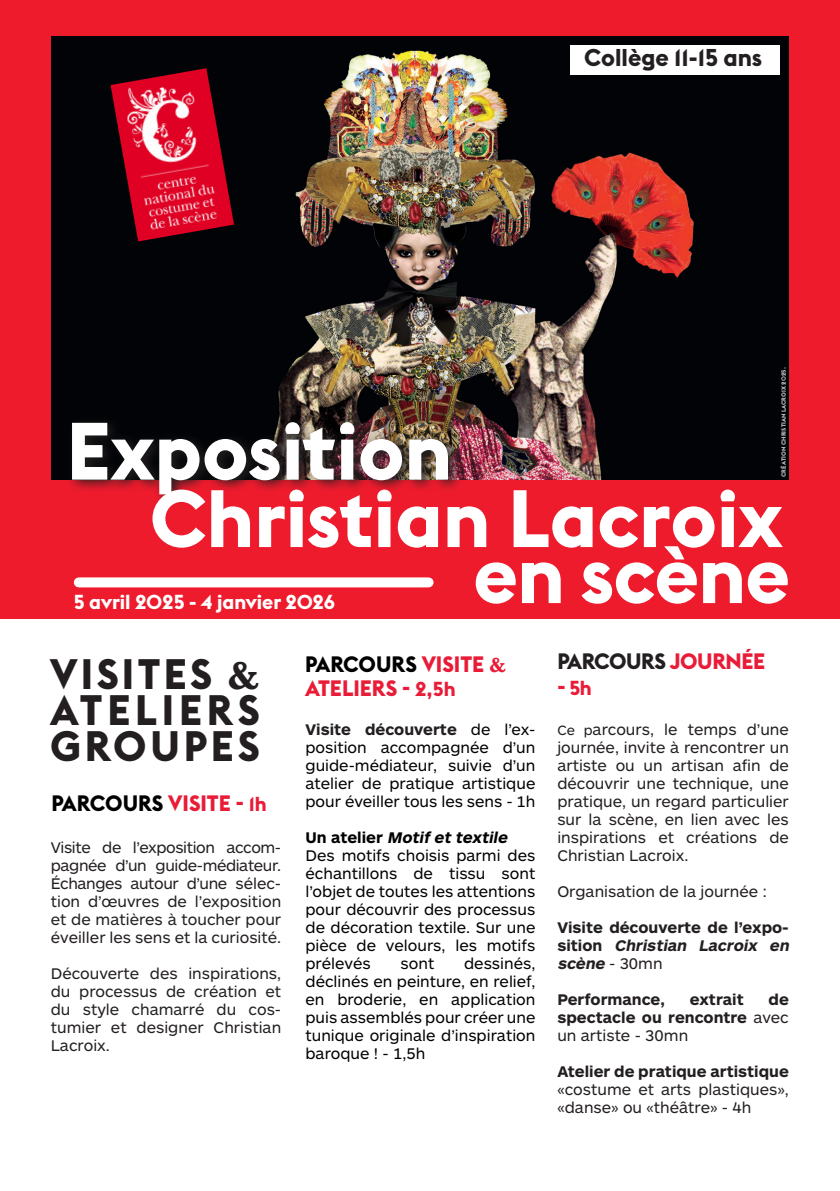
<style>
.page{position:relative;width:840px;height:1191px;background:#fff}
.page>*{position:absolute;margin:0;border:0;box-sizing:border-box;transform-origin:0 0}
.t1{font:700 80px "Euclid BP";color:#fff}
.t2{font:700 42px "Euclid BP";letter-spacing:.09em;color:#231f20}
.t3{font:700 42px "Euclid BP";letter-spacing:.115em;color:#231f20}
.t4{font:700 24px "Euclid BP";color:#231f20}
.t5{font:700 22px/24px "Euclid BP";color:#e91c38}
.t6{font:700 22px "Euclid BP";color:#000}
.t7{font:700 22px "Euclid BP";letter-spacing:-.02em;color:#231f20}
.t8{font:700 20px "Euclid BP";color:#fff}
.t9{font:700 20px "Euclid BP";color:#e91c38}
.t10{font:16px/18px "ARS Maquette Pro";color:#231f20;text-align:justify}
.t11{font:16px/18px "ARS Maquette Pro";color:#000;text-align:justify}
.t12{font:700 16px/18px "ARS Maquette Pro";color:#231f20}
.t13{font:italic 700 16px "ARS Maquette Pro";color:#000}
.t14{font:700 6px "Euclid BP";letter-spacing:.02em;color:#fff}
.s1{color:#000}
.s2{font-family:"Baskerville"}
.s3{font-size:20px}
.s4{color:#e91c38}
.s5{font-weight:700;color:#231f20}
.s6{font-style:normal}
.s7{font-size:22px}
.s8{font-size:14px}
.s9{font-style:italic}
.s10{font-weight:400}
.s11{font-size:20px;color:#e91c38}
.s12{font-weight:700}
</style>
<div class="page">
<div style="left:0;top:0;width:839px;height:618px;background:#ee1b2d"></div>
<img style="left:51px;top:37px;width:737px;height:443px">
<img style="left:66px;top:414px;width:398px;height:90px">
<div style="left:79px;top:577px;width:349px;height:10px;background:#fff"></div>
<img style="left:110px;top:68px;width:124px;height:173px">
<div style="left:570px;top:45px;width:209px;height:30px;background:#fff"></div>
<p class="t4" style="left:583px;top:43px;width:179px">Collège 11-15 ans</p>
<p class="t14" style="left:779px;top:477px;width:111px;rotate:-90deg">CRÉATION CHRISTIAN LACROIX 2025.</p>
<p class="t1" style="left:150px;top:468px;width:634px">Christian Lacroix</p>
<p class="t1" style="left:473px;top:524px;width:318px">en scène</p>
<p class="t1" style="left:67px;top:400px;width:387px">Exposition</p>
<p class="t8" style="left:74px;top:589px;width:262px">5 avril 2025 - 4 janvier 2026</p>
<p class="t5" style="left:305px;top:652px;width:202px"><span class="s1">PARCOURS</span> VISITE <span class="s2">&amp;<br></span>ATELIERS - <span class="s3">2,5h</span></p>
<p class="t7" style="left:557px;top:647px;width:209px">PARCOURS <span class="s4">JOURNÉE</span></p>
<p class="t2" style="left:50px;top:647px;width:211px">VISITES <span class="s2">&amp;</span></p>
<p class="t3" style="left:50px;top:683px;width:211px">ATELIERS</p>
<p class="t2" style="left:50px;top:719px;width:211px">GROUPES</p>
<p class="t11" style="left:305px;top:720px;width:231px"><span class="s5">Visite découverte</span> de l’ex&shy;position accompagnée d’un guide-médiateur, suivie d’un atelier de pratique artistique pour éveiller tous les sens - 1h</p>
<p class="t13" style="left:305px;top:827px;width:206px"><span class="s6">U n a t e l i e r</span> Motifet textile</p>
<p class="t11" style="left:305px;top:846px;width:231px">Des motifs choisis parmi des échantillons de tissu sont l’objet de toutes les attentions pour découvrir des processus de décoration textile. Sur une pièce de velours, les motifs prélevés</p>
<p class="t9" style="left:557px;top:675px;width:36px"><span class="s7">-</span> 5h</p>
<p class="t10" style="left:557px;top:720px;width:233px"><span class="s8">Ce p</span>arcours, le temps d’une journée, invite à rencontrer un artiste ou un artisan afin de découvrir une technique, une pratique, un regard particulier sur la scène, en lien avec les inspirations et créations de Christian Lacroix.</p>
<p class="t10" style="left:557px;top:882px;width:211px">Organisation de la journée :</p>
<p class="t12" style="left:557px;top:918px;width:236px">Visite découverte de l’expo&shy;s i t i o n <span class="s9">Christian Lacroix en scène</span> <span class="s10">- 3 0 m n</span></p>
<p class="t12" style="left:557px;top:990px;width:109px">Performance,</p>
<p class="t12" style="left:689px;top:990px;width:55px">extrait</p>
<p class="t6" style="left:52px;top:788px;width:217px">PARCOURS <span class="s4">VISITE -</span> <span class="s11">1h</span></p>
<p class="t10" style="left:51px;top:837px;width:232px">Visite de l’exposition accom&shy;pagnée d’un guide-médiateur.<br>Échanges autour d’une sélec&shy;tion d’œuvres de l’exposition et de matières à toucher pour éveiller les sens et la curiosité.</p>
<p class="t10" style="left:51px;top:963px;width:232px">Découverte des inspirations, du processus de création et du style chamarré du cos&shy;tumier et designer Christian Lacroix.</p>
<p class="t11" style="left:305px;top:954px;width:231px;text-indent:158px">dessinés, déclinés en peinture, en relief, en broderie, en application puis assemblés pour créer une tunique originale d’inspiration baroque ! - 1,5h</p>
<p class="t11" style="left:400px;top:954px;width:35px">sont</p>
<p class="t12" style="left:557px;top:990px;width:233px;text-align:justify;text-indent:211px">de spectacle ou rencontre <span class="s10">avec un artiste - 30mn</span></p>
<p class="t10" style="left:557px;top:1062px;width:233px"><span class="s12">Atelier de pratique artistique </span>«costume et arts plastiques», «danse» ou «théâtre» - 4h</p>
</div>
